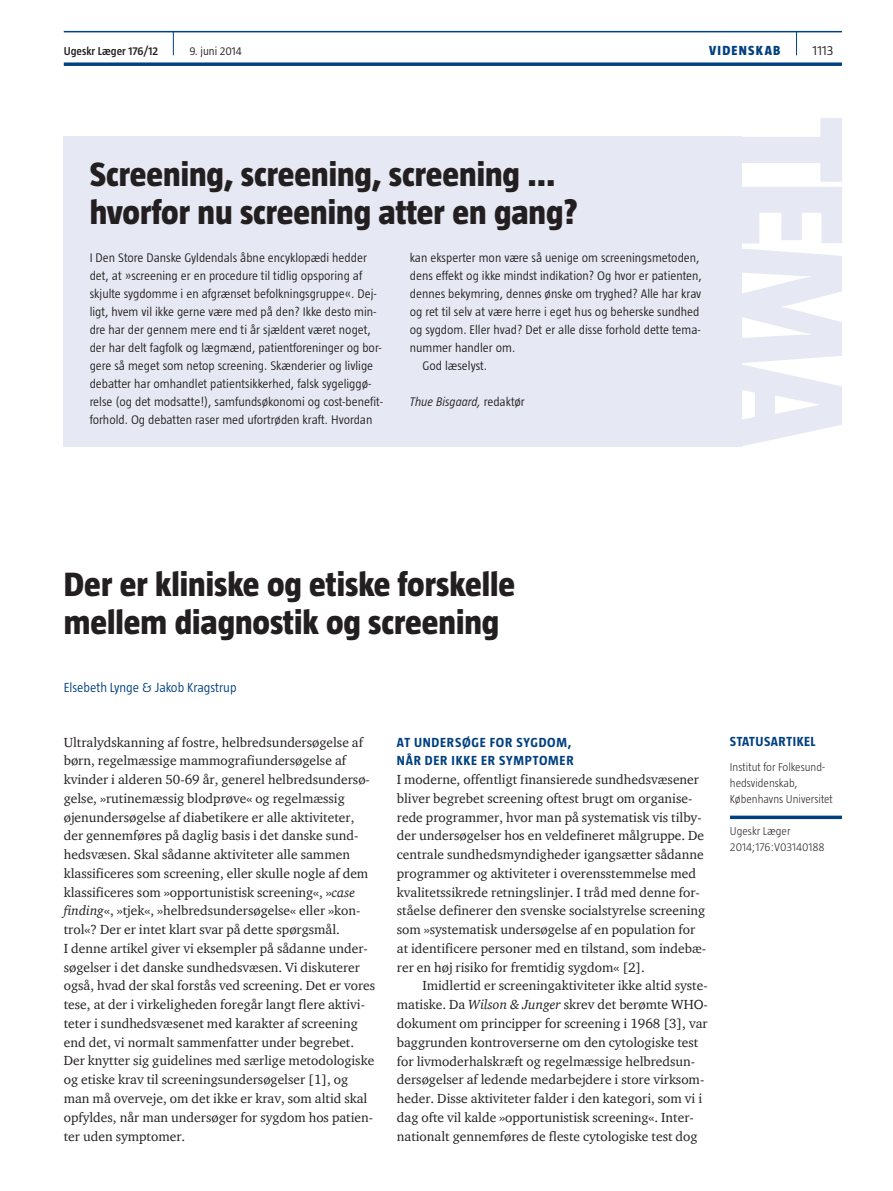
<style>
.page{position:relative;width:893px;height:1191px;background:#fff}
.page>*{position:absolute;margin:0;border:0;box-sizing:border-box;transform-origin:0 0}
.t1{font:800 153.75px "Taz";color:#e6e9f3}
.t2{font:800 34.5px/38.2px "Taz";color:#231f20}
.t3{font:13.5px/18.8px "ITC Charter Com";color:#231f20}
.t4{font:700 13.5px/18.8px "Taz";letter-spacing:.05em;color:#014081}
.t5{font:300 13.5px "Taz";color:#014081}
.t6{font:800 13.5px "Taz";letter-spacing:.095em;color:#014081}
.t7{font:300 13.5px "Taz";color:#231f20}
.t8{font:300 12.75px/18px "Taz";color:#231f20}
.t9{font:italic 300 12.75px "Taz";color:#231f20}
.t10{font:300 11.7px/15.8px "Taz";color:#231f20}
.t11{font:600 11.7px "Taz";color:#231f20}
.t12{font:300 11.7px "Taz";color:#231f20}
.s1{font-style:normal}
.s2{font-style:italic}
</style>
<div class="page">
<hr style="left:64px;top:31px;width:778px;height:1px;background:#014081">
<svg style="left:64px;top:62px;width:778px;height:4px;background:#235991"></svg>
<svg style="left:796px;top:32px;width:1px;height:23px"></svg>
<svg style="left:173px;top:32px;width:1px;height:23px"></svg>
<div style="left:64px;top:137px;width:678px;height:310px;background:#e6e9f3"></div>
<svg style="left:730px;top:815px;width:112px;height:4px"></svg>
<p class="t11" style="left:64px;top:45px;width:96px">Ugeskr Læger 176/12</p>
<p class="t12" style="left:189px;top:45px;width:54px">9. juni 2014</p>
<p class="t6" style="left:709px;top:43px;width:73px">VIDENSKAB</p>
<p class="t7" style="left:813px;top:43px;width:22px">1113</p>
<h2 class="t2" style="left:90px;top:155px;width:490px">Screening, screening, screening ... hvorfor nu screening atter en gang?</h2>
<p class="t8" style="left:90px;top:249px;width:295px">I Den Store Danske Gyldendals åbne encyklopædi hedder det, at »screening er en procedure til tidlig opsporing af skjulte sygdomme i en afgrænset befolkningsgruppe«. Dej&shy;ligt, hvem vil ikke gerne være med på den? Ikke desto min&shy;dre har der gennem mere end ti år sjældent været noget, der har delt fagfolk og lægmænd, patientforeninger og bor&shy;gere så meget som netop screening. Skænderier og livlige debatter har omhandlet patientsikkerhed, falsk sygeliggø&shy;relse (og det modsatte!), samfundsøkonomi og cost-benefit&shy;forhold. Og debatten raser med ufortrøden kraft. Hvordan</p>
<p class="t8" style="left:410px;top:249px;width:291px">kan eksperter mon være så uenige om screeningsmetoden,</p>
<p class="t8" style="left:410px;top:267px;width:294px">dens effekt og ikke mindst indikation? Og hvor er patienten,</p>
<p class="t8" style="left:410px;top:285px;width:293px">dennes bekymring, dennes ønske om tryghed? Alle har krav</p>
<p class="t8" style="left:410px;top:303px;width:291px">og ret til selv at være herre i eget hus og beherske sundhed</p>
<p class="t8" style="left:410px;top:321px;width:292px">og sygdom. Eller hvad? Det er alle disse forhold dette tema-</p>
<p class="t8" style="left:410px;top:339px;width:107px">nummer handler om.</p>
<p class="t8" style="left:423px;top:357px;width:66px">God læselyst.</p>
<p class="t9" style="left:410px;top:395px;width:117px">Thue Bisgaard, <span class="s1">redaktør</span></p>
<h1 class="t1" style="left:877px;top:117px;width:332px;rotate:90deg">TEMA</h1>
<h2 class="t2" style="left:64px;top:564px;width:453px">Der er kliniske og etiske forskelle mellem diagnostik og screening</h2>
<p class="t5" style="left:64px;top:679px;width:174px">Elsebeth Lynge &amp; Jakob Kragstrup</p>
<p class="t3" style="left:64px;top:732px;width:313px">Ultralydskanning af fostre, helbredsundersøgelse af børn, regelmæssige mammografiundersøgelse af kvinder i alderen 50-69 år, generel helbredsundersø&shy;gelse, »rutinemæssig blodprøve« og regelmæssig øjenundersøgelse af diabetikere er alle aktiviteter, der gennemføres på daglig basis i det danske sund&shy;hedsvæsen. Skal sådanne aktiviteter alle sammen klassificeres som screening, eller skulle nogle af dem klassificeres som »opportunistisk screening«, »<span class="s2">case finding</span>«, »tjek«, »helbredsundersøgelse« eller »kon&shy;trol«? Der er intet klart svar på dette spørgsmål.<br>I denne artikel giver vi eksempler på sådanne under&shy;søgelser i det danske sundhedsvæsen. Vi diskuterer også, hvad der skal forstås ved screening. Det er vores tese, at der i virkeligheden foregår langt flere aktivi&shy;teter i sundhedsvæsenet med karakter af screening end det, vi normalt sammenfatter under begrebet.<br>Der knytter sig guidelines med særlige metodologiske og etiske krav til screeningsundersøgelser [1], og man må overveje, om det ikke er krav, som altid skal opfyldes, når man undersøger for sygdom hos patien&shy;ter uden symptomer.</p>
<p class="t4" style="left:397px;top:732px;width:178px">AT UNDERSØGE FOR SYGDOM,<br>NÅR DER IKKE ER SYMPTOMER</p>
<p class="t3" style="left:397px;top:770px;width:311px">I moderne, offentligt finansierede sundhedsvæsener bliver begrebet screening oftest brugt om organise&shy;rede programmer, hvor man på systematisk vis tilby&shy;der undersøgelser hos en veldefineret målgruppe. De centrale sundhedsmyndigheder igangsætter sådanne programmer og aktiviteter i overensstemmelse med kvalitetssikrede retningslinjer. I tråd med denne for&shy;ståelse definerer den svenske socialstyrelse screening som »systematisk undersøgelse af en population for at identificere personer med en tilstand, som indebæ&shy;rer en høj risiko for fremtidig sygdom« [2].</p>
<p class="t3" style="left:397px;top:976px;width:312px;text-indent:26px">Imidlertid er screeningaktiviteter ikke altid syste&shy;matiske. Da <span class="s2">Wilson &amp; Junger</span> skrev det berømte WHO&shy;dokument om principper for screening i 1968 [3], var baggrunden kontroverserne om den cytologiske test for livmoderhalskræft og regelmæssige helbredsun&shy;dersøgelser af ledende medarbejdere i store virksom&shy;heder. Disse aktiviteter falder i den kategori, som vi i dag ofte vil kalde »opportunistisk screening«. Inter&shy;nationalt gennemføres de fleste cytologiske test dog</p>
<p class="t4" style="left:730px;top:732px;width:87px">STATUSARTIKEL</p>
<p class="t10" style="left:730px;top:759px;width:104px">Institut for Folkesund&shy;hedsvidenskab,<br>Københavns Universitet</p>
<p class="t10" style="left:730px;top:823px;width:96px">Ugeskr Læger<br>2014;176:V03140188</p>
</div>
